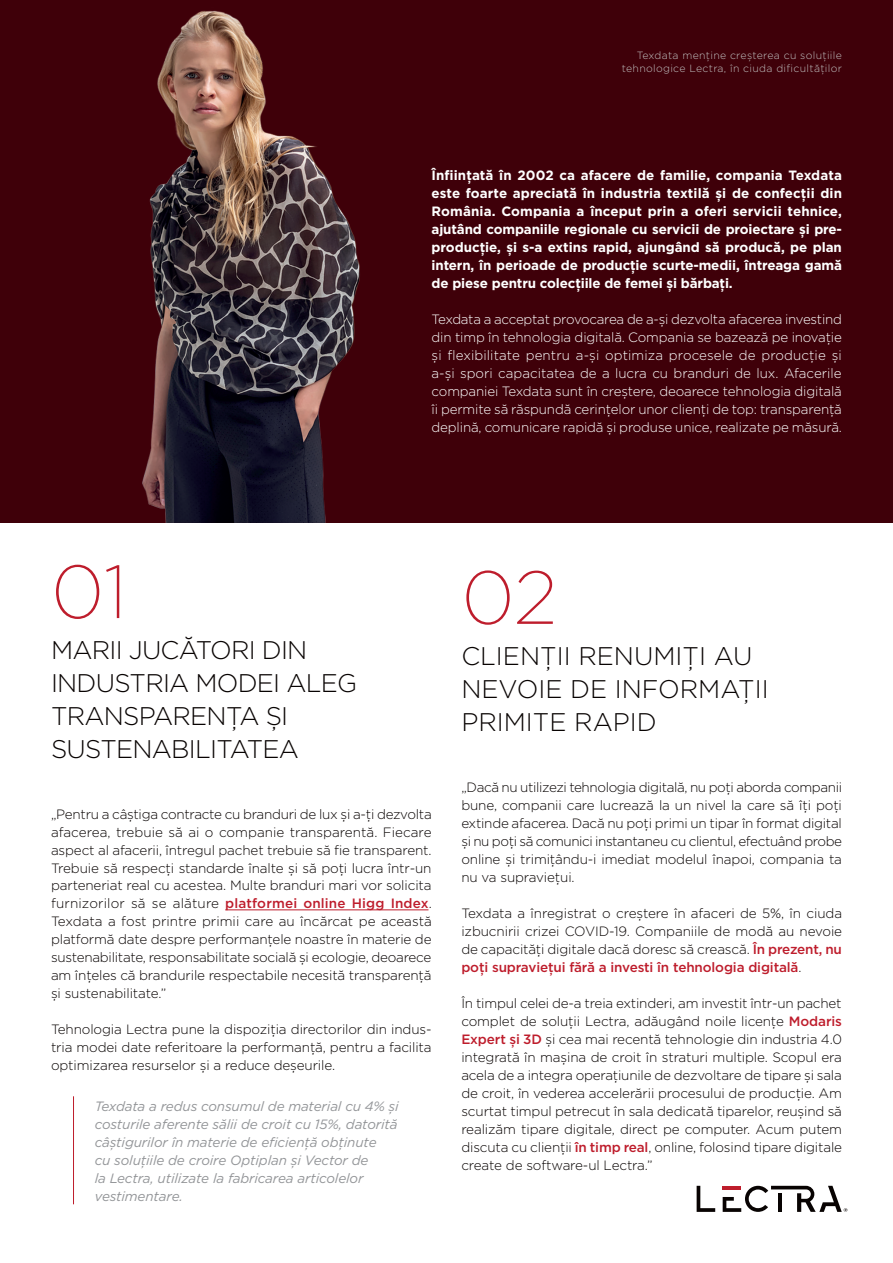
<style>
.page{position:relative;width:893px;height:1263px;background:#fff}
.page>*{position:absolute;margin:0;border:0;box-sizing:border-box;transform-origin:0 0}
.t1{font:200 75px "Gotham";color:#be1d2c}
.t2{font:300 25.5px/33px "Gotham";letter-spacing:-.03em;color:#080302}
.t3{font:300 25.5px/33px "Gotham";color:#080302}
.t4{font:300 13.5px/18px "Gotham";letter-spacing:-.01em;color:#080302;text-align:justify}
.t5{font:300 13.5px/18px "Gotham";letter-spacing:-.01em;color:#fff;text-align:justify}
.t6{font:700 13.5px/18px "Gotham";letter-spacing:-.01em;color:#fff;text-align:justify}
.t7{font:italic 13.5px/18px "Gotham";letter-spacing:-.01em;color:#939598}
.t8{font:300 10.5px/12.6px "Gotham";letter-spacing:.03em;color:#bfbebe;text-align:right}
.s1{font-weight:500;color:#be1d2c}
</style>
<div class="page">
<div style="left:0;top:0;width:893px;height:522px;background:#3f0009"></div>
<hr style="left:225px;top:909px;width:203px;height:1px;background:#be1d2c">
<svg style="left:697px;top:1186px;width:18px;height:26px"></svg>
<svg style="left:723px;top:1186px;width:124px;height:26px"></svg>
<hr style="left:73px;top:1096px;width:1px;height:108px;background:#be1d2c">
<img style="left:142px;top:10px;width:218px;height:512px">
<p class="t8" style="left:622px;top:49px;width:222px">Texdata menţine creșterea cu soluţiile tehnologice Lectra, în ciuda dificultăţilor</p>
<p class="t6" style="left:432px;top:166px;width:412px">Înfiinţată în 2002 ca afacere de familie, compania Texdata este foarte apreciată în industria textilă și de confecţii din România. Compania a început prin a oferi servicii tehnice, ajutând companiile regionale cu servicii de proiectare și pre&shy;producţie, și s-a extins rapid, ajungând să producă, pe plan intern, în perioade de producţie scurte-medii, întreaga gamă de piese pentru colecţiile de femei și bărbaţi.</p>
<p class="t5" style="left:432px;top:310px;width:412px">Texdata a acceptat provocarea de a-și dezvolta afacerea investind din timp în tehnologia digitală. Compania se bazează pe inovaţie și flexibilitate pentru a-și optimiza procesele de producţie și a-și spori capacitatea de a lucra cu branduri de lux. Afacerile companiei Texdata sunt în creștere, deoarece tehnologia digitală îi permite să răspundă cerinţelor unor clienţi de top: transparenţă deplină, comunicare rapidă și produse unice, realizate pe măsură.</p>
<h1 class="t1" style="left:51px;top:545px;width:78px">01</h1>
<h1 class="t1" style="left:461px;top:551px;width:97px">02</h1>
<h2 class="t2" style="left:51px;top:633px;width:308px">MARII JUCĂTORI DIN<br>INDUSTRIA MODEI ALEG<br>TRANSPARENŢA ȘI<br>SUSTENABILITATEA</h2>
<h2 class="t3" style="left:461px;top:638px;width:309px">CLIENŢII RENUMIŢI AU<br>NEVOIE DE INFORMAŢII<br>PRIMITE RAPID</h2>
<p class="t4" style="left:51px;top:804px;width:382px">„Pentru a câștiga contracte cu branduri de lux și a-ţi dezvolta afacerea, trebuie să ai o companie transparentă. Fiecare aspect al afacerii, întregul pachet trebuie să fie transparent.<br>Trebuie să respecţi standarde înalte și să poţi lucra într-un parteneriat real cu acestea. Multe branduri mari vor solicita furnizorilor să se alăture <span class="s1">platformei online Higg Index</span>.<br>Texdata a fost printre primii care au încărcat pe această platformă date despre performanţele noastre în materie de sustenabilitate, responsabilitate socială și ecologie, deoarece am înţeles că brandurile respectabile necesită transparenţă și sustenabilitate.”</p>
<p class="t4" style="left:51px;top:1020px;width:382px">Tehnologia Lectra pune la dispoziţia directorilor din indus&shy;tria modei date referitoare la performanţă, pentru a facilita optimizarea resurselor și a reduce deșeurile.</p>
<p class="t7" style="left:95px;top:1097px;width:305px">Texdata a redus consumul de material cu 4% și costurile aferente sălii de croit cu 15%, datorită câștigurilor în materie de eficienţă obţinute<br>cu soluţiile de croire Optiplan și Vector de<br>la Lectra, utilizate la fabricarea articolelor vestimentare.</p>
<p class="t4" style="left:461px;top:778px;width:382px">„Dacă nu utilizezi tehnologia digitală, nu poţi aborda companii bune, companii care lucrează la un nivel la care să îţi poţi extinde afacerea. Dacă nu poţi primi un tipar în format digital și nu poţi să comunici instantaneu cu clientul, efectuând probe online și trimiţându-i imediat modelul înapoi, compania ta nu va supravieţui.</p>
<p class="t4" style="left:461px;top:904px;width:382px">Texdata a înregistrat o creștere în afaceri de 5%, în ciuda izbucnirii crizei COVID-19. Companiile de modă au nevoie de capacităţi digitale dacă doresc să crească. <span class="s1">În prezent, nu poţi supravieţui fără a investi în tehnologia digitală</span>.</p>
<p class="t4" style="left:461px;top:994px;width:382px">În timpul celei de-a treia extinderi, am investit într-un pachet complet de soluţii Lectra, adăugând noile licenţe <span class="s1">Modaris Expert și 3D</span> și cea mai recentă tehnologie din industria 4.0 integrată în mașina de croit în straturi multiple. Scopul era acela de a integra operaţiunile de dezvoltare de tipare și sala de croit, în vederea accelerării procesului de producţie. Am scurtat timpul petrecut în sala dedicată tiparelor, reușind să realizăm tipare digitale, direct pe computer. Acum putem discuta cu clienţii <span class="s1">în timp real</span>, online, folosind tipare digitale create de software-ul Lectra.”</p>
</div>
